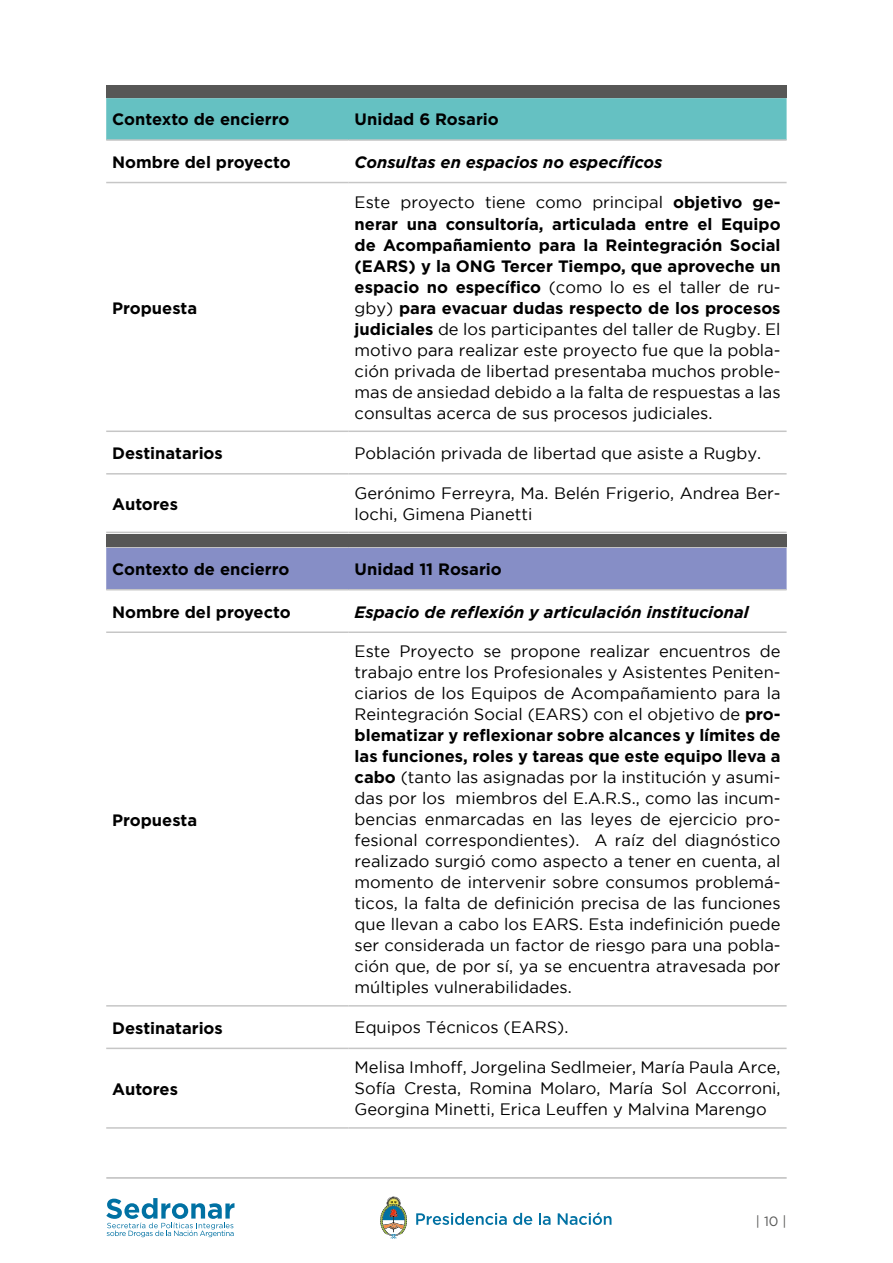
<style>
.page{position:relative;width:893px;height:1263px;background:#fff}
.page>*{position:absolute;margin:0;border:0;box-sizing:border-box;transform-origin:0 0}
.t1{font:16.5px/21px "Gotham";color:#000;text-align:justify}
.t2{font:700 16.5px "Gotham";color:#000}
.t3{font:italic 700 16.5px "Gotham";color:#000}
.t4{font:13.5px "Gotham";color:#575756}
.s1{font-weight:700}
</style>
<div class="page">
<hr style="left:106px;top:1177px;width:681px;height:1px;background:#9d9d9c">
<svg style="left:416px;top:1213px;width:91px;height:12px"></svg>
<svg style="left:513px;top:1213px;width:19px;height:12px"></svg>
<svg style="left:539px;top:1213px;width:12px;height:12px"></svg>
<svg style="left:558px;top:1212px;width:53px;height:13px"></svg>
<svg style="left:380px;top:1196px;width:27px;height:43px"></svg>
<svg style="left:106px;top:1198px;width:128px;height:39px"></svg>
<div style="left:106px;top:98px;width:681px;height:41px;background:#65c1c2"></div>
<hr style="left:106px;top:139px;width:243px;height:2px;background:#c6c6c6">
<hr style="left:349px;top:139px;width:438px;height:2px;background:#c6c6c6">
<hr style="left:106px;top:182px;width:243px;height:1px;background:#c6c6c6">
<hr style="left:349px;top:182px;width:438px;height:1px;background:#c6c6c6">
<hr style="left:106px;top:430px;width:243px;height:2px;background:#c6c6c6">
<hr style="left:349px;top:430px;width:438px;height:2px;background:#c6c6c6">
<hr style="left:106px;top:473px;width:243px;height:2px;background:#c6c6c6">
<hr style="left:349px;top:473px;width:438px;height:2px;background:#c6c6c6">
<hr style="left:106px;top:532px;width:243px;height:1px;background:#c6c6c6">
<hr style="left:349px;top:532px;width:438px;height:1px;background:#c6c6c6">
<div style="left:106px;top:548px;width:681px;height:41px;background:#868ec6"></div>
<hr style="left:106px;top:546px;width:243px;height:2px;background:#c6c6c6">
<hr style="left:349px;top:546px;width:438px;height:2px;background:#c6c6c6">
<hr style="left:106px;top:589px;width:243px;height:1px;background:#c6c6c6">
<hr style="left:349px;top:589px;width:438px;height:1px;background:#c6c6c6">
<hr style="left:106px;top:631px;width:243px;height:2px;background:#c6c6c6">
<hr style="left:349px;top:631px;width:438px;height:2px;background:#c6c6c6">
<hr style="left:106px;top:1005px;width:243px;height:1px;background:#c6c6c6">
<hr style="left:349px;top:1005px;width:438px;height:1px;background:#c6c6c6">
<hr style="left:106px;top:1047px;width:243px;height:2px;background:#c6c6c6">
<hr style="left:349px;top:1047px;width:438px;height:2px;background:#c6c6c6">
<hr style="left:106px;top:1127px;width:243px;height:2px;background:#c6c6c6">
<hr style="left:349px;top:1127px;width:438px;height:2px;background:#c6c6c6">
<div style="left:106px;top:534px;width:681px;height:12px;background:#575756"></div>
<div style="left:106px;top:85px;width:681px;height:13px;background:#575756"></div>
<p class="t2" style="left:112px;top:109px;width:179px">Contexto de encierro</p>
<p class="t2" style="left:355px;top:109px;width:146px">Unidad 6 Rosario</p>
<p class="t2" style="left:112px;top:151px;width:180px">Nombre del proyecto</p>
<p class="t3" style="left:355px;top:151px;width:309px">Consultas en espacios no específicos</p>
<p class="t2" style="left:112px;top:297px;width:86px">Propuesta</p>
<p class="t1" style="left:355px;top:192px;width:428px">Este proyecto tiene como principal <span class="s1">objetivo ge&shy;nerar una consultoría, articulada entre el Equipo de Acompañamiento para la Reintegración Social (EARS) y la ONG Tercer Tiempo, que aproveche un espacio no específico</span> (como lo es el taller de ru&shy;gby) <span class="s1">para evacuar dudas respecto de los procesos judiciales</span> de los participantes del taller de Rugby. El motivo para realizar este proyecto fue que la pobla&shy;ción privada de libertad presentaba muchos proble&shy;mas de ansiedad debido a la falta de respuestas a las consultas acerca de sus procesos judiciales.</p>
<p class="t2" style="left:112px;top:442px;width:112px">Destinatarios</p>
<p class="t1" style="left:355px;top:442px;width:408px">Población privada de libertad que asiste a Rugby.</p>
<p class="t2" style="left:112px;top:493px;width:67px">Autores</p>
<p class="t1" style="left:355px;top:482px;width:427px">Gerónimo Ferreyra, Ma. Belén Frigerio, Andrea Ber&shy;lochi, Gimena Pianetti</p>
<p class="t2" style="left:112px;top:558px;width:179px">Contexto de encierro</p>
<p class="t2" style="left:355px;top:558px;width:149px">Unidad 11 Rosario</p>
<p class="t2" style="left:112px;top:601px;width:180px">Nombre del proyecto</p>
<p class="t3" style="left:355px;top:601px;width:396px">Espacio de reflexión y articulación institucional</p>
<p class="t2" style="left:112px;top:809px;width:86px">Propuesta</p>
<p class="t1" style="left:355px;top:640px;width:427px">Este Proyecto se propone realizar encuentros de trabajo entre los Profesionales y Asistentes Peniten&shy;ciarios de los Equipos de Acompañamiento para la Reintegración Social (EARS) con el objetivo de <span class="s1">pro&shy;blematizar y reflexionar sobre alcances y límites de las funciones, roles y tareas que este equipo lleva a cabo</span> (tanto las asignadas por la institución y asumi&shy;das por los miembros del E.A.R.S., como las incum&shy;bencias enmarcadas en las leyes de ejercicio pro&shy;fesional correspondientes). A raíz del diagnóstico realizado surgió como aspecto a tener en cuenta, al momento de intervenir sobre consumos problemá&shy;ticos, la falta de definición precisa de las funciones que llevan a cabo los EARS. Esta indefinición puede ser considerada un factor de riesgo para una pobla&shy;ción que, de por sí, ya se encuentra atravesada por múltiples vulnerabilidades.</p>
<p class="t2" style="left:112px;top:1017px;width:112px">Destinatarios</p>
<p class="t1" style="left:355px;top:1016px;width:215px">Equipos Técnicos (EARS).</p>
<p class="t2" style="left:112px;top:1078px;width:67px">Autores</p>
<p class="t1" style="left:355px;top:1057px;width:427px">Melisa Imhoff, Jorgelina Sedlmeier, María Paula Arce, Sofía Cresta, Romina Molaro, María Sol Accorroni, Georgina Minetti, Erica Leuffen y Malvina Marengo</p>
<p class="t4" style="left:756px;top:1213px;width:32px">| 10 |</p>
</div>
